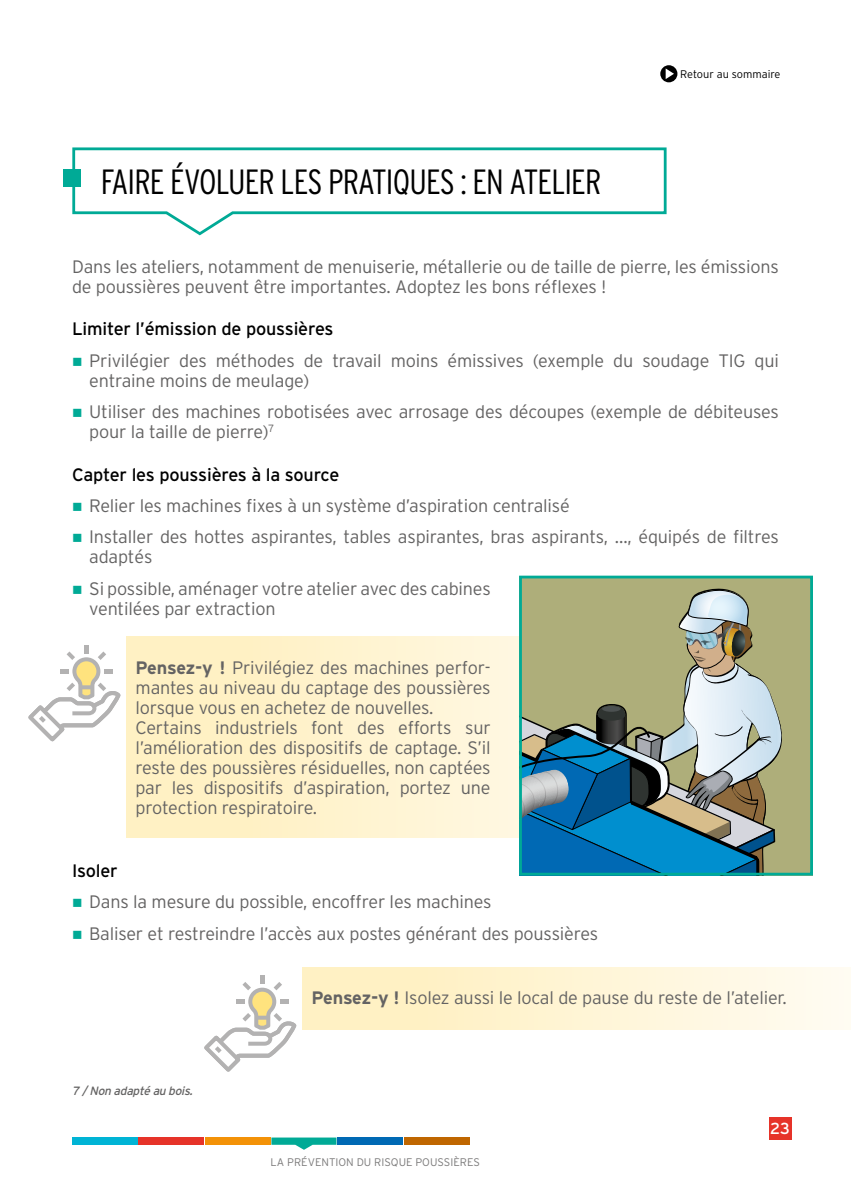
<style>
.page{position:relative;width:851px;height:1191px;background:#fff}
.page>*{position:absolute;margin:0;border:0;box-sizing:border-box;transform-origin:0 0}
.t1{font:300 condensed 35px "Interstate";letter-spacing:-.025em;color:#000}
.t2{font:300 18px/20px "Interstate";letter-spacing:-.01em;color:#646363}
.t3{font:18px "Interstate";letter-spacing:-.01em;color:#000}
.t4{font:16px "Interstate";color:#fff}
.t5{font:italic 12px "Interstate";color:#646363}
.t6{font:300 11px "Interstate";color:#7c7b7b}
.t7{font:300 11px "Interstate";color:#000}
.s1{font-weight:700}
</style>
<div class="page">
<div style="left:768px;top:1117px;width:23px;height:23px;background:#e63329"></div>
<svg style="left:71px;top:147px;width:596px;height:89px"></svg>
<div style="left:64px;top:169px;width:17px;height:17px;background:#00aa96"></div>
<svg style="left:126px;top:636px;width:393px;height:202px;background:#fff3ce"></svg>
<svg style="left:28px;top:645px;width:93px;height:97px"></svg>
<div style="left:302px;top:967px;width:548px;height:62px;background:linear-gradient(to right,#ffefbc,#fffbf0)"></div>
<svg style="left:204px;top:975px;width:93px;height:97px"></svg>
<div style="left:519px;top:575px;width:293px;height:300px;background:#aeae7a"></div>
<svg style="left:523px;top:588px;width:259px;height:283px"></svg>
<div style="left:519px;top:575px;width:293px;height:300px;border:3px solid #00aa96"></div>
<div style="left:205px;top:1137px;width:65px;height:7px;background:#f39207"></div>
<div style="left:338px;top:1137px;width:65px;height:7px;background:#0069b4"></div>
<div style="left:138px;top:1137px;width:66px;height:7px;background:#e63329"></div>
<div style="left:72px;top:1137px;width:65px;height:7px;background:#00b4d5"></div>
<div style="left:404px;top:1137px;width:65px;height:7px;background:#bf6600"></div>
<svg style="left:271px;top:1137px;width:65px;height:12px"></svg>
<div style="left:660px;top:65px;width:17px;height:17px;background:#000;border-radius:50%"></div>
<svg style="left:665px;top:68px;width:9px;height:11px"></svg>
<h1 class="t1" style="left:101px;top:162px;width:502px">FAIRE ÉVOLUER LES PRATIQUES : EN ATELIER</h1>
<p class="t7" style="left:680px;top:68px;width:102px">Retour au sommaire</p>
<p class="t2" style="left:72px;top:256px;width:708px">Dans les ateliers, notamment de menuiserie, métallerie ou de taille de pierre, les émissions de poussières peuvent être importantes. Adoptez les bons réflexes !</p>
<p class="t3" style="left:72px;top:319px;width:263px">Limiter l’émission de poussières</p>
<p class="t2" style="left:89px;top:350px;width:691px">Privilégier des méthodes de travail moins émissives (exemple du soudage TIG qui entraine moins de meulage)</p>
<p class="t2" style="left:89px;top:401px;width:691px">Utiliser des machines robotisées avec arrosage des découpes (exemple de débiteuses pour la taille de pierre)<sup>7</sup></p>
<p class="t3" style="left:72px;top:464px;width:269px">Capter les poussières à la source</p>
<p class="t2" style="left:89px;top:490px;width:691px;line-height:31.4px">Relier les machines fixes à un système d’aspiration centralisé<br>Installer des hottes aspirantes, tables aspirantes, bras aspirants, …, équipés de filtres</p>
<p class="t2" style="left:89px;top:541px;width:403px;line-height:31.4px">adaptés<br>Si possible, aménager votre atelier avec des cabines</p>
<p class="t2" style="left:89px;top:598px;width:188px">ventilées par extraction</p>
<p class="t2" style="left:135px;top:657px;width:356px"><span class="s1">Pensez-y !</span> Privilégiez des machines perfor&shy;mantes au niveau du captage des poussières lorsque vous en achetez de nouvelles.<br>Certains industriels font des efforts sur l’amélioration des dispositifs de captage. S’il reste des poussières résiduelles, non captées par les dispositifs d’aspiration, portez une protection respiratoire.</p>
<p class="t3" style="left:72px;top:860px;width:47px">Isoler</p>
<p class="t2" style="left:89px;top:886px;width:510px;line-height:31.4px">Dans la mesure du possible, encoffrer les machines<br>Baliser et restreindre l’accès aux postes générant des poussières</p>
<p class="t5" style="left:72px;top:1083px;width:125px">7 /Non adapté au bois.</p>
<p class="t2" style="left:311px;top:987px;width:476px"><span class="s1">Pensez-y !</span> Isolez aussi le local de pause du reste de l’atelier.</p>
<p class="t6" style="left:270px;top:1155px;width:211px">LA PRÉVENTION DU RISQUE POUSSIÈRES</p>
<p class="t4" style="left:770px;top:1119px;width:21px">23</p>
</div>
